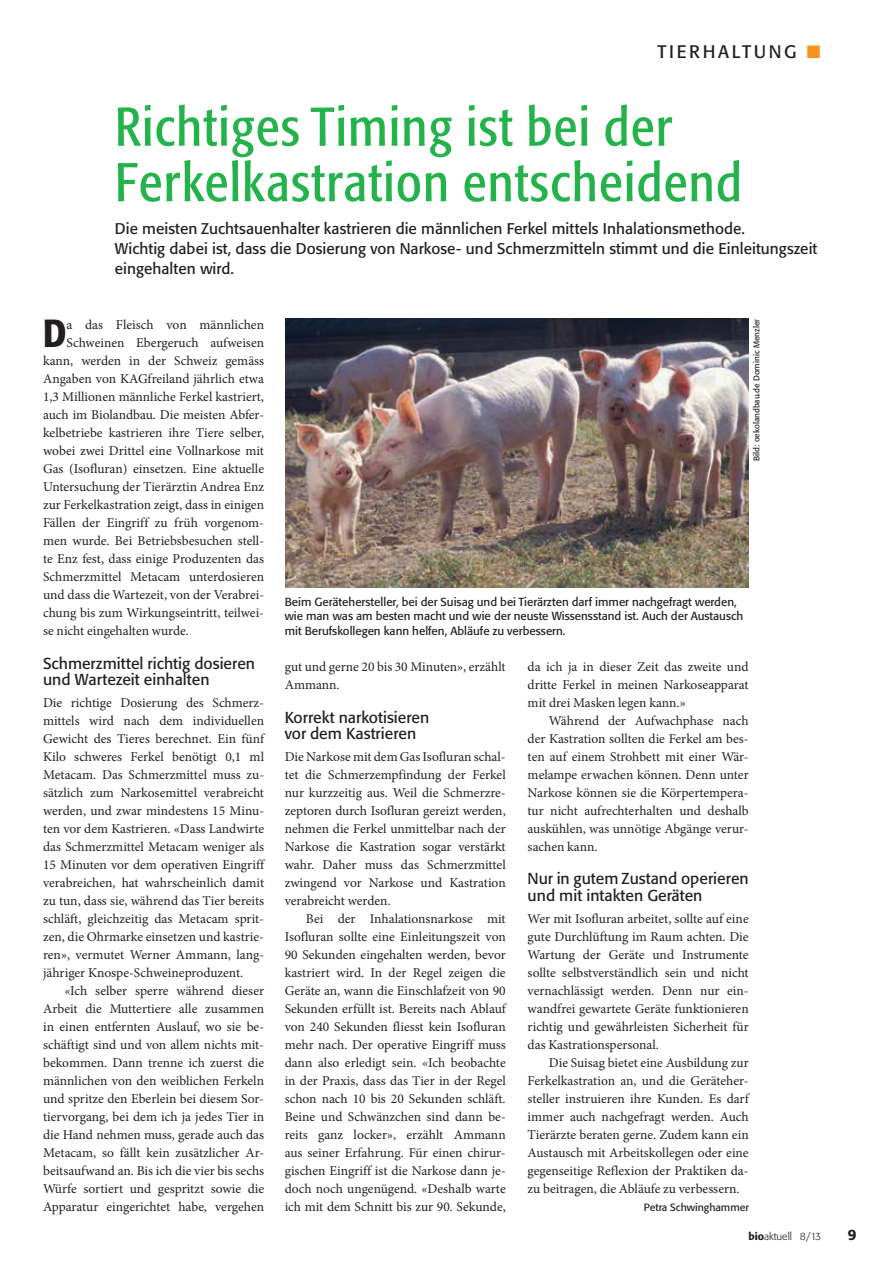
<style>
.page{position:relative;width:893px;height:1263px;background:#fff}
.page>*{position:absolute;margin:0;border:0;box-sizing:border-box;transform-origin:0 0}
.t1{font:condensed 54px/55.5px "Formata BQ";letter-spacing:.025em;color:#24b34b}
.t2{font:500 condensed 38.85px "Formata BQ";color:#231f20}
.t3{font:18px "Formata BQ";letter-spacing:.15em;color:#231f20}
.t4{font:15.75px/16.5px "Formata BQ";color:#231f20}
.t5{font:15.3px/19.8px "Formata BQ";letter-spacing:.005em;color:#231f20}
.t6{font:500 15px "Formata BQ";color:#231f20}
.t7{font:13.5px/18px "Minion Pro";color:#231f20;text-align:justify}
.t8{font:11.55px/14.5px "Formata BQ";color:#231f20}
.t9{font:10.5px "Formata BQ";color:#231f20}
.t10{font:300 10.5px "Formata BQ";color:#231f20}
.t11{font:8.25px "Formata BQ";color:#231f20}
.s1{color:#f7931d}
.s2{font-weight:500}
</style>
<div class="page">
<img style="left:285px;top:319px;width:463px;height:269px">
<h3 class="t3" style="left:657px;top:42px;width:164px">TIERHALTUNG <span class="s1">■</span></h3>
<h1 class="t1" style="left:115px;top:102px;width:628px">Richtiges Timing ist bei der<br>Ferkelkastration entscheidend</h1>
<p class="t5" style="left:115px;top:219px;width:704px">Die meisten Zuchtsauenhalter kastrieren die männlichen Ferkel mittels Inhalationsmethode.<br>Wichtig dabei ist, dass die Dosierung von Narkose- und Schmerzmitteln stimmt und die Einleitungszeit eingehalten wird.</p>
<h2 class="t2" style="left:43px;top:310px;width:25px">D</h2>
<p class="t7" style="left:67px;top:317px;width:199px">a das Fleisch von männlichen</p>
<p class="t7" style="left:67px;top:335px;width:199px">Schweinen Ebergeruch aufweisen</p>
<p class="t7" style="left:43px;top:353px;width:223px">kann, werden in der Schweiz gemäss</p>
<p class="t7" style="left:43px;top:371px;width:222px">Angaben von KAGfreiland jährlich etwa</p>
<p class="t7" style="left:43px;top:389px;width:222px">1,3 Millionen männliche Ferkel kastriert,</p>
<p class="t7" style="left:43px;top:407px;width:223px">auch im Biolandbau. Die meisten Abfer-</p>
<p class="t7" style="left:43px;top:425px;width:222px">kelbetriebe kastrieren ihre Tiere selber,</p>
<p class="t7" style="left:43px;top:443px;width:222px">wobei zwei Drittel eine Vollnarkose mit</p>
<p class="t7" style="left:43px;top:461px;width:223px">Gas (Isofluran) einsetzen. Eine aktuelle</p>
<p class="t7" style="left:43px;top:479px;width:223px">Untersuchung der Tierärztin Andrea Enz</p>
<p class="t7" style="left:43px;top:497px;width:222px">zur Ferkelkastration zeigt, dass in einigen</p>
<p class="t7" style="left:43px;top:515px;width:222px">Fällen der Eingriff zu früh vorgenom-</p>
<p class="t7" style="left:43px;top:533px;width:223px">men wurde. Bei Betriebsbesuchen stell-</p>
<p class="t7" style="left:43px;top:551px;width:223px">te Enz fest, dass einige Produzenten das</p>
<p class="t7" style="left:43px;top:569px;width:223px">Schmerzmittel Metacam unterdosieren</p>
<p class="t7" style="left:43px;top:587px;width:223px">und dass die Wartezeit, von der Verabrei-</p>
<p class="t7" style="left:43px;top:605px;width:223px">chung bis zum Wirkungseintritt, teilwei-</p>
<p class="t7" style="left:43px;top:623px;width:147px">se nicht eingehalten wurde.</p>
<p class="t4" style="left:43px;top:656px;width:213px">Schmerzmittel richtig dosieren und Wartezeit einhalten</p>
<p class="t7" style="left:43px;top:695px;width:223px">Die richtige Dosierung des Schmerz&shy;mittels wird nach dem individuellen Gewicht des Tieres berechnet. Ein fünf Kilo schweres Ferkel benötigt 0,1 ml Metacam. Das Schmerzmittel muss zu&shy;sätzlich zum Narkosemittel verabreicht werden, und zwar mindestens 15 Minu&shy;ten vor dem Kastrieren. «Dass Landwirte das Schmerzmittel Metacam weniger als 15 Minuten vor dem operativen Eingriff verabreichen, hat wahrscheinlich damit zu tun, dass sie, während das Tier bereits schläft, gleichzeitig das Metacam sprit&shy;zen, die Ohrmarke einsetzen und kastrie&shy;ren», vermutet Werner Ammann, lang&shy;jähriger Knospe-Schweineproduzent.</p>
<p class="t7" style="left:43px;top:983px;width:223px;text-indent:21px">«Ich selber sperre während dieser Arbeit die Muttertiere alle zusammen in einen entfernten Auslauf, wo sie be&shy;schäftigt sind und von allem nichts mit&shy;bekommen. Dann trenne ich zuerst die männlichen von den weiblichen Ferkeln und spritze den Eberlein bei diesem Sor&shy;tiervorgang, bei dem ich ja jedes Tier in die Hand nehmen muss, gerade auch das Metacam, so fällt kein zusätzlicher Ar&shy;beitsaufwand an. Bis ich die vier bis sechs Würfe sortiert und gespritzt sowie die Apparatur eingerichtet habe, vergehen</p>
<p class="t11" style="left:752px;top:461px;width:143px;rotate:-90deg">Bild: oekolandbau.de Dominic Menzler</p>
<p class="t8" style="left:285px;top:595px;width:460px">Beim Gerätehersteller, bei der Suisag und bei Tierärzten darf immer nachgefragt werden, wie man was am besten macht und wie der neuste Wissensstand ist. Auch der Austausch mit Berufskollegen kann helfen, Abläufe zu verbessern.</p>
<p class="t7" style="left:285px;top:659px;width:223px">gut und gerne 20 bis 30 Minuten», erzählt<br>Ammann.</p>
<p class="t4" style="left:285px;top:710px;width:146px">Korrekt narkotisieren vor dem Kastrieren</p>
<p class="t7" style="left:285px;top:749px;width:223px">Die Narkose mit dem Gas Isofluran schal&shy;tet die Schmerzempfindung der Ferkel nur kurzzeitig aus. Weil die Schmerzre&shy;zeptoren durch Isofluran gereizt werden, nehmen die Ferkel unmittelbar nach der Narkose die Kastration sogar verstärkt wahr. Daher muss das Schmerzmittel zwingend vor Narkose und Kastration verabreicht werden.</p>
<p class="t7" style="left:285px;top:911px;width:223px;text-indent:21px">Bei der Inhalationsnarkose mit Isofluran sollte eine Einleitungszeit von 90 Sekunden eingehalten werden, bevor kastriert wird. In der Regel zeigen die Geräte an, wann die Einschlafzeit von 90<br>Sekunden erfüllt ist. Bereits nach Ablauf von 240 Sekunden fliesst kein Isofluran mehr nach. Der operative Eingriff muss dann also erledigt sein. «Ich beobachte in der Praxis, dass das Tier in der Regel schon nach 10 bis 20 Sekunden schläft.<br>Beine und Schwänzchen sind dann be&shy;reits ganz locker», erzählt Ammann aus seiner Erfahrung. Für einen chirur&shy;gischen Eingriff ist die Narkose dann je&shy;doch noch ungenügend. «Deshalb warte ich mit dem Schnitt bis zur 90. Sekunde,</p>
<p class="t7" style="left:528px;top:659px;width:223px">da ich ja in dieser Zeit das zweite und dritte Ferkel in meinen Narkoseapparat mit drei Masken legen kann.»</p>
<p class="t7" style="left:528px;top:713px;width:223px;text-indent:21px">Während der Aufwachphase nach der Kastration sollten die Ferkel am bes&shy;ten auf einem Strohbett mit einer Wär&shy;melampe erwachen können. Denn unter Narkose können sie die Körpertempera&shy;tur nicht aufrechterhalten und deshalb auskühlen, was unnötige Abgänge verur&shy;sachen kann.</p>
<p class="t4" style="left:528px;top:871px;width:223px">Nur in gutem Zustand operieren und mit intakten Geräten</p>
<p class="t7" style="left:528px;top:911px;width:223px">Wer mit Isofluran arbeitet, sollte auf eine gute Durchlüftung im Raum achten. Die Wartung der Geräte und Instrumente sollte selbstverständlich sein und nicht vernachlässigt werden. Denn nur ein&shy;wandfrei gewartete Geräte funktionieren richtig und gewährleisten Sicherheit für das Kastrationspersonal.</p>
<p class="t7" style="left:528px;top:1055px;width:223px;text-indent:21px">Die Suisag bietet eine Ausbildung zur Ferkelkastration an, und die Geräteher&shy;steller instruieren ihre Kunden. Es darf immer auch nachgefragt werden. Auch Tierärzte beraten gerne. Zudem kann ein Austausch mit Arbeitskollegen oder eine gegenseitige Reflexion der Praktiken da&shy;zu beitragen, die Abläufe zu verbessern.</p>
<p class="t9" style="left:644px;top:1202px;width:107px">Petra Schwinghammer</p>
<p class="t10" style="left:748px;top:1231px;width:74px"><span class="s2">bio</span>aktuell 8/13</p>
<p class="t6" style="left:848px;top:1226px;width:10px">9</p>
</div>
